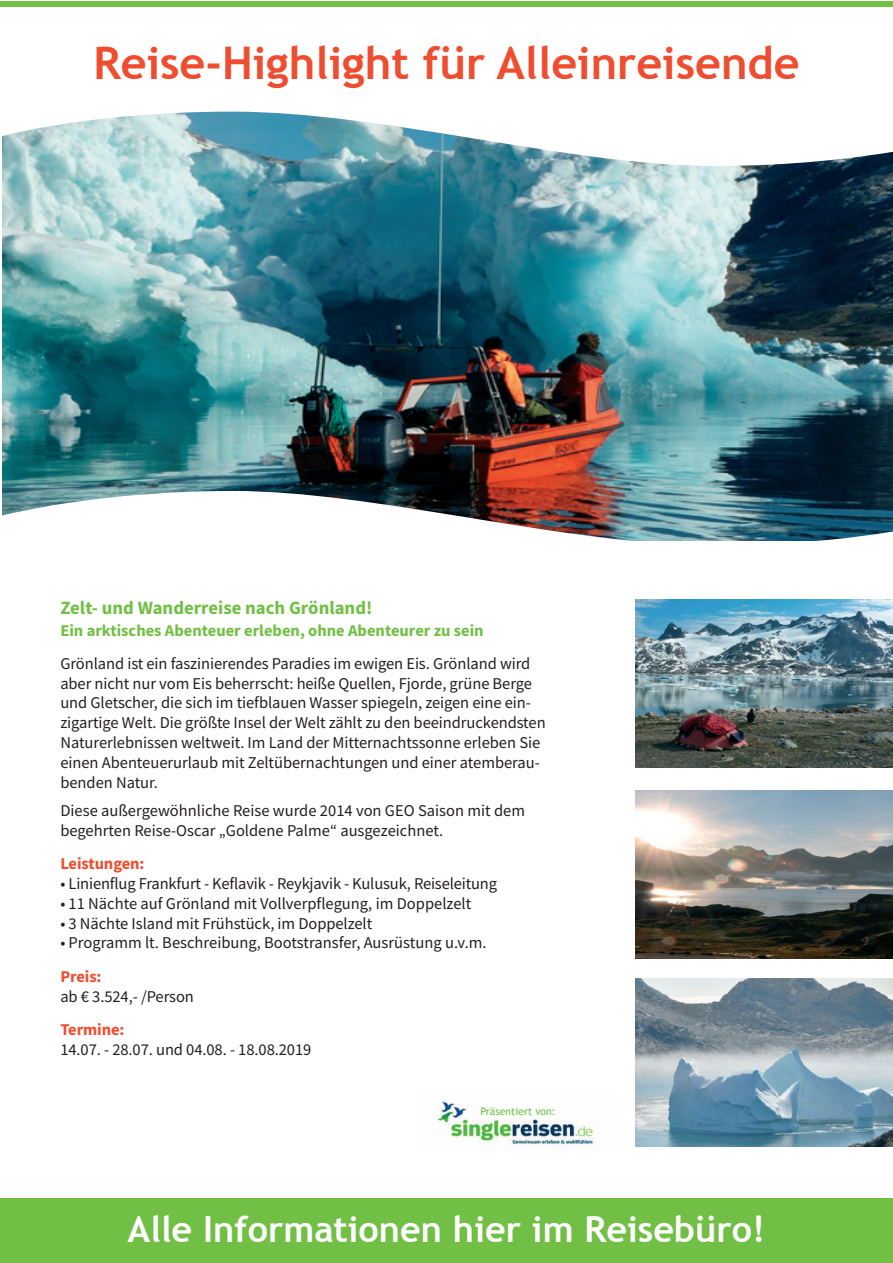
<style>
.page{position:relative;width:893px;height:1263px;background:#fff}
.page>*{position:absolute;margin:0;border:0;box-sizing:border-box;transform-origin:0 0}
.t1{font:700 45px "Trebuchet MS";color:#ef4d2f}
.t2{font:700 36px "Trebuchet MS";color:#fff}
.t3{font:700 18.75px "Source Sans Pro";color:#71bf44}
.t4{font:16.5px/19.8px "Source Sans Pro";letter-spacing:-.005em;color:#231f20}
.t5{font:700 16.5px "Source Sans Pro";color:#71bf44}
.t6{font:700 16.5px "Source Sans Pro";letter-spacing:-.005em;color:#ef4d2f}
.t7{font:10.5px "Trebuchet MS";color:#71bf44}
</style>
<div class="page">
<img style="left:2px;top:166px;width:891px;height:325px">
<img style="left:2px;top:491px;width:891px;height:11px">
<img style="left:2px;top:502px;width:891px;height:39px">
<svg style="left:2px;top:155px;width:891px;height:11px"></svg>
<svg style="left:2px;top:111px;width:891px;height:44px"></svg>
<div style="left:0;top:1px;width:893px;height:6px;background:#71bf44"></div>
<img style="left:636px;top:600px;width:257px;height:167px">
<img style="left:636px;top:791px;width:257px;height:168px">
<img style="left:636px;top:978px;width:257px;height:168px">
<div style="left:0;top:1198px;width:893px;height:65px;background:#71bf44"></div>
<img style="left:437px;top:1100px;width:158px;height:49px">
<h1 class="t1" style="left:93px;top:35px;width:708px">Reise-Highlight für Alleinreisende</h1>
<p class="t3" style="left:60px;top:595px;width:314px">Zelt- und Wanderreise nach Grönland!</p>
<p class="t5" style="left:60px;top:619px;width:425px">Ein arktisches Abenteuer erleben, ohne Abenteurer zu sein</p>
<p class="t4" style="left:60px;top:653px;width:487px">Grönland ist ein faszinierendes Paradies im ewigen Eis. Grönland wird aber nicht nur vom Eis beherrscht: heiße Quellen, Fjorde, grüne Berge und Gletscher, die sich im tiefblauen Wasser spiegeln, zeigen eine ein&shy;zigartige Welt. Die größte Insel der Welt zählt zu den beeindruckendsten Naturerlebnissen weltweit. Im Land der Mitternachtssonne erleben Sie einen Abenteuerurlaub mit Zeltübernachtungen und einer atemberau&shy;benden Natur.</p>
<p class="t4" style="left:60px;top:800px;width:466px">Diese außergewöhnliche Reise wurde 2014 von GEO Saison mit dem begehrten Reise-Oscar „Goldene Palme“ ausgezeichnet.</p>
<p class="t6" style="left:60px;top:852px;width:86px">Leistungen:</p>
<p class="t4" style="left:60px;top:873px;width:438px">• Linienflug Frankfurt - Keflavik - Reykjavik - Kulusuk, Reiseleitung</p>
<p class="t4" style="left:60px;top:893px;width:412px">• 11 Nächte auf Grönland mit Vollverpflegung, im Doppelzelt</p>
<p class="t4" style="left:60px;top:913px;width:313px">• 3 Nächte Island mit Frühstück, im Doppelzelt</p>
<p class="t4" style="left:60px;top:933px;width:428px">• Programm lt. Beschreibung, Bootstransfer, Ausrüstung u.v.m.</p>
<p class="t6" style="left:60px;top:965px;width:43px">Preis:</p>
<p class="t4" style="left:60px;top:986px;width:135px">ab € 3.524,- /Person</p>
<p class="t6" style="left:60px;top:1018px;width:66px">Termine:</p>
<p class="t4" style="left:60px;top:1039px;width:252px">14.07. - 28.07. und 04.08. - 18.08.2019</p>
<p class="t7" style="left:480px;top:1105px;width:77px">Präsentiert von:</p>
<h2 class="t2" style="left:128px;top:1207px;width:639px">Alle Informationen hier im Reisebüro!</h2>
</div>
